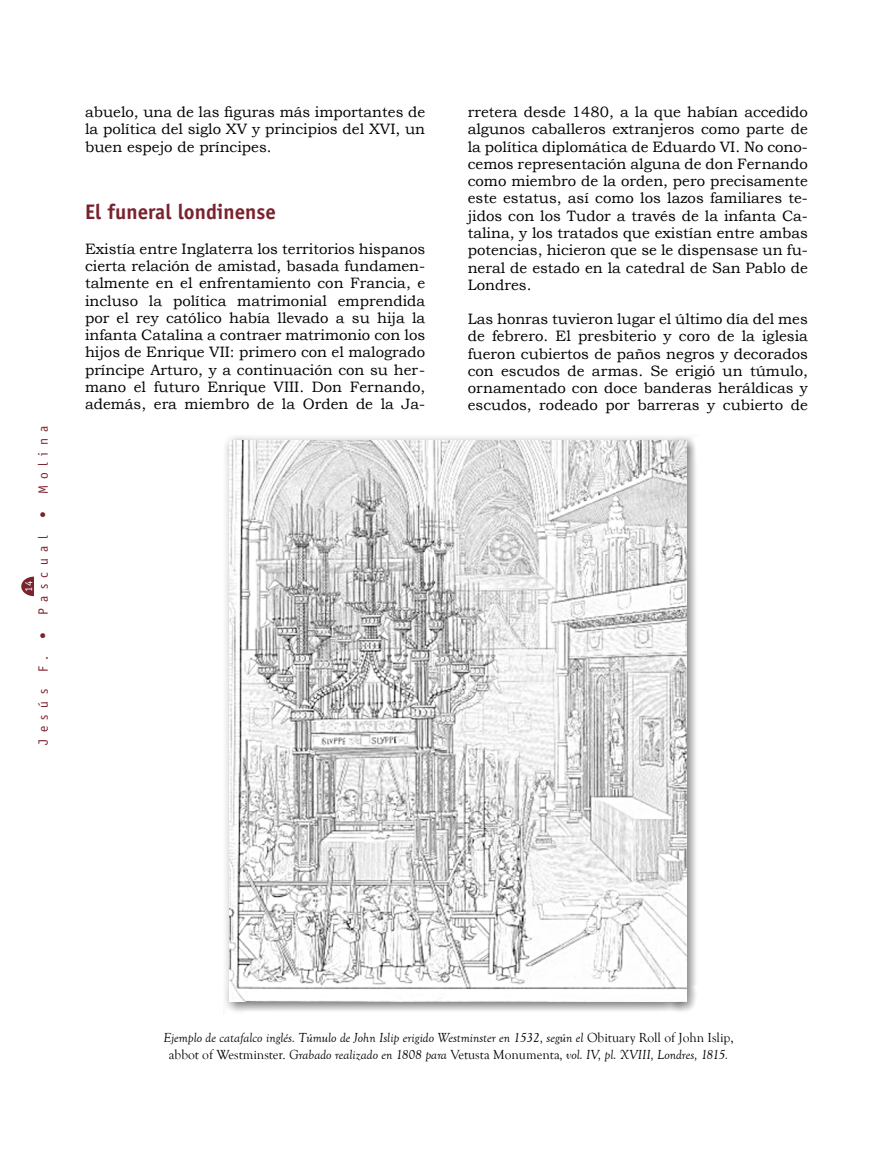
<style>
.page{position:relative;width:893px;height:1149px;background:#fff}
.page>*{position:absolute;margin:0;border:0;box-sizing:border-box;transform-origin:0 0}
.t1{font:700 21px "Officina Sans";color:#7a232e}
.t2{font:15px/17.2px "Bookman Old Style";color:#000;text-align:justify}
.t3{font:italic 13.5px/17.2px "Goudy Old Style T";color:#000;text-align:center}
.t4{font:13.5px "Officina Sans";letter-spacing:.49em;color:#7a232e}
.t5{font:10.5px "Officina Sans";color:#fff}
.s1{font-style:normal}
</style>
<div class="page">
<svg style="left:21px;top:576px;width:13px;height:20px"></svg>
<img style="left:225px;top:436px;width:471px;height:576px">
<img style="left:230px;top:440px;width:456px;height:561px">
<p class="t4" style="left:35px;top:518px;width:94px;rotate:-90deg">• Molina</p>
<p class="t4" style="left:35px;top:615px;width:81px;rotate:-90deg">Pascual</p>
<p class="t5" style="left:23px;top:591px;width:12px;rotate:-90deg">14</p>
<p class="t4" style="left:35px;top:671px;width:41px;rotate:-90deg">F . •</p>
<p class="t4" style="left:35px;top:744px;width:57px;rotate:-90deg">Jesús</p>
<p class="t2" style="left:85px;top:103px;width:342px">abuelo, una de las figuras más importantes de la política del siglo XV y principios del XVI, un buen espejo de príncipes.</p>
<h1 class="t1" style="left:85px;top:199px;width:192px">El funeral londinense</h1>
<p class="t2" style="left:85px;top:240px;width:342px">Existía entre Inglaterra los territorios hispanos cierta relación de amistad, basada fundamen&shy;talmente en el enfrentamiento con Francia, e incluso la política matrimonial emprendida por el rey católico había llevado a su hija la infanta Catalina a contraer matrimonio con los hijos de Enrique VII: primero con el malogrado príncipe Arturo, y a continuación con su her&shy;mano el futuro Enrique VIII. Don Fernando, además, era miembro de la Orden de la Ja-</p>
<p class="t2" style="left:468px;top:103px;width:342px">rretera desde 1480, a la que habían accedido algunos caballeros extranjeros como parte de la política diplomática de Eduardo VI. No cono&shy;cemos representación alguna de don Fernando como miembro de la orden, pero precisamente este estatus, así como los lazos familiares te&shy;jidos con los Tudor a través de la infanta Ca&shy;talina, y los tratados que existían entre ambas potencias, hicieron que se le dispensase un fu&shy;neral de estado en la catedral de San Pablo de Londres.</p>
<p class="t2" style="left:468px;top:310px;width:342px">Las honras tuvieron lugar el último día del mes de febrero. El presbiterio y coro de la iglesia fueron cubiertos de paños negros y decorados con escudos de armas. Se erigió un túmulo, ornamentado con doce banderas heráldicas y escudos, rodeado por barreras y cubierto de</p>
<p class="t3" style="left:163px;top:1028px;width:572px">Ejemplo de catafalco inglés. Túmulo de John Islip erigido Westminster en 1532, según el <span class="s1">Obituary Roll of John Islip, abbot of Westminster.</span> Grabado realizado en 1808 para <span class="s1">Vetusta Monumenta</span>, vol. IV, pl. XVIII, Londres, 1815.</p>
</div>
